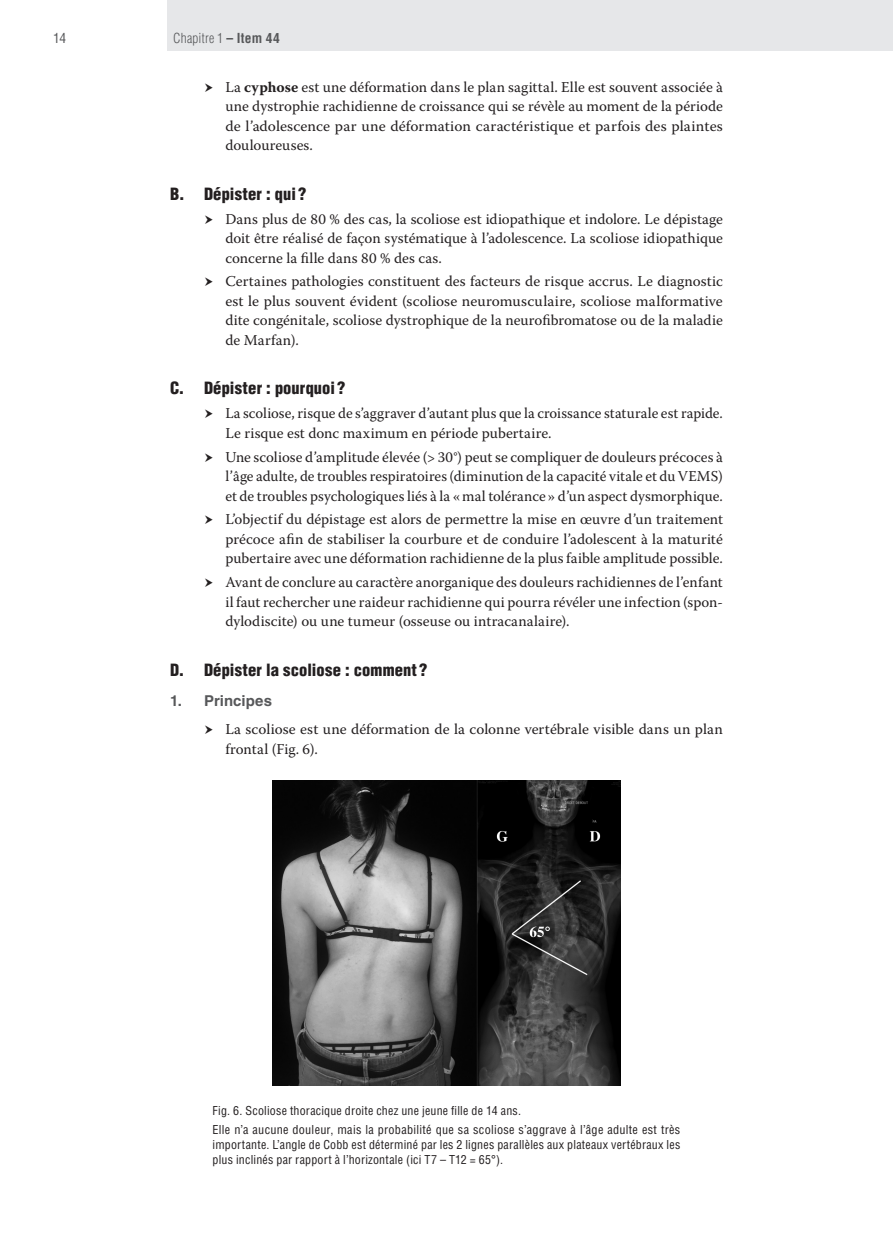
<style>
.page{position:relative;width:893px;height:1246px;background:#fff}
.page>*{position:absolute;margin:0;border:0;box-sizing:border-box;transform-origin:0 0}
.t1{font:900 condensed 16.5px "Helvetica LT Std";letter-spacing:.01em;color:#231f20}
.t2{font:15px/19.5px "Warnock Pro";letter-spacing:.005em;color:#231f20;text-align:justify}
.t3{font:700 15px "Helvetica LT Std";color:#57585a}
.t4{font:300 condensed 13.5px "Helvetica LT Std";letter-spacing:.015em;color:#57585a}
.t5{font:condensed 13.5px "Helvetica LT Std";color:#57585a}
.t6{font:condensed 12px/19.2px "Helvetica LT Std";letter-spacing:.02em;color:#231f20}
.s1{font-weight:700}
</style>
<div class="page">
<div style="left:167px;top:0;width:726px;height:51px;background:#e6e7e9"></div>
<img style="left:273px;top:780px;width:347px;height:306px">
<p class="t5" style="left:53px;top:32px;width:15px">14</p>
<p class="t4" style="left:173px;top:32px;width:108px">Chapitre 1 <span class="s1">– Item 44</span></p>
<p class="t2" style="left:225px;top:78px;width:499px">La <span class="s1">cyphose</span> est une déformation dans le plan sagittal. Elle est souvent associée à une dystrophie rachidienne de croissance qui se révèle au moment de la période de l’adolescence par une déformation caractéristique et parfois des plaintes douloureuses.</p>
<p class="t1" style="left:170px;top:187px;width:138px">B. Dépister : qui ?</p>
<p class="t2" style="left:225px;top:210px;width:499px">Dans plus de 80 % des cas, la scoliose est idiopathique et indolore. Le dépistage doit être réalisé de façon systématique à l’adolescence. La scoliose idiopathique concerne la fille dans 80 % des cas.</p>
<p class="t2" style="left:225px;top:273px;width:499px">Certaines pathologies constituent des facteurs de risque accrus. Le diagnostic est le plus souvent évident (scoliose neuromusculaire, scoliose malformative dite congénitale, scoliose dystrophique de la neurofibromatose ou de la maladie de Marfan).</p>
<p class="t1" style="left:170px;top:382px;width:177px">C. Dépister : pourquoi ?</p>
<p class="t2" style="left:225px;top:405px;width:499px">La scoliose, risque de s’aggraver d’autant plus que la croissance staturale est rapide.<br>Le risque est donc maximum en période pubertaire.</p>
<p class="t2" style="left:225px;top:448px;width:499px">Une scoliose d’amplitude élevée (&gt; 30°) peut se compliquer de douleurs précoces à l’âge adulte, de troubles respiratoires (diminution de la capacité vitale et du VEMS) et de troubles psychologiques liés à la « mal tolérance » d’un aspect dysmorphique.</p>
<p class="t2" style="left:225px;top:511px;width:499px">L’objectif du dépistage est alors de permettre la mise en œuvre d’un traitement précoce afin de stabiliser la courbure et de conduire l’adolescent à la maturité pubertaire avec une déformation rachidienne de la plus faible amplitude possible.</p>
<p class="t2" style="left:225px;top:574px;width:499px">Avant de conclure au caractère anorganique des douleurs rachidiennes de l’enfant il faut rechercher une raideur rachidienne qui pourra révéler une infection (spon&shy;dylodiscite) ou une tumeur (osseuse ou intracanalaire).</p>
<p class="t1" style="left:170px;top:663px;width:259px">D. Dépister la scoliose : comment ?</p>
<p class="t3" style="left:170px;top:695px;width:103px">1. Principes</p>
<p class="t2" style="left:225px;top:721px;width:499px">La scoliose est une déformation de la colonne vertébrale visible dans un plan frontal (Fig. 6).</p>
<p class="t6" style="left:213px;top:1102px;width:469px">Fig. 6. Scoliose thoracique droite chez une jeune fille de 14 ans.<br>Elle n’a aucune douleur, mais la probabilité que sa scoliose s’aggrave à l’âge adulte est très</p>
<p class="t6" style="left:213px;top:1138px;width:469px;line-height:15px">importante. L’angle de Cobb est déterminé par les 2 lignes parallèles aux plateaux vertébraux les plus inclinés par rapport à l’horizontale (ici T7 – T12 = 65°).</p>
</div>
